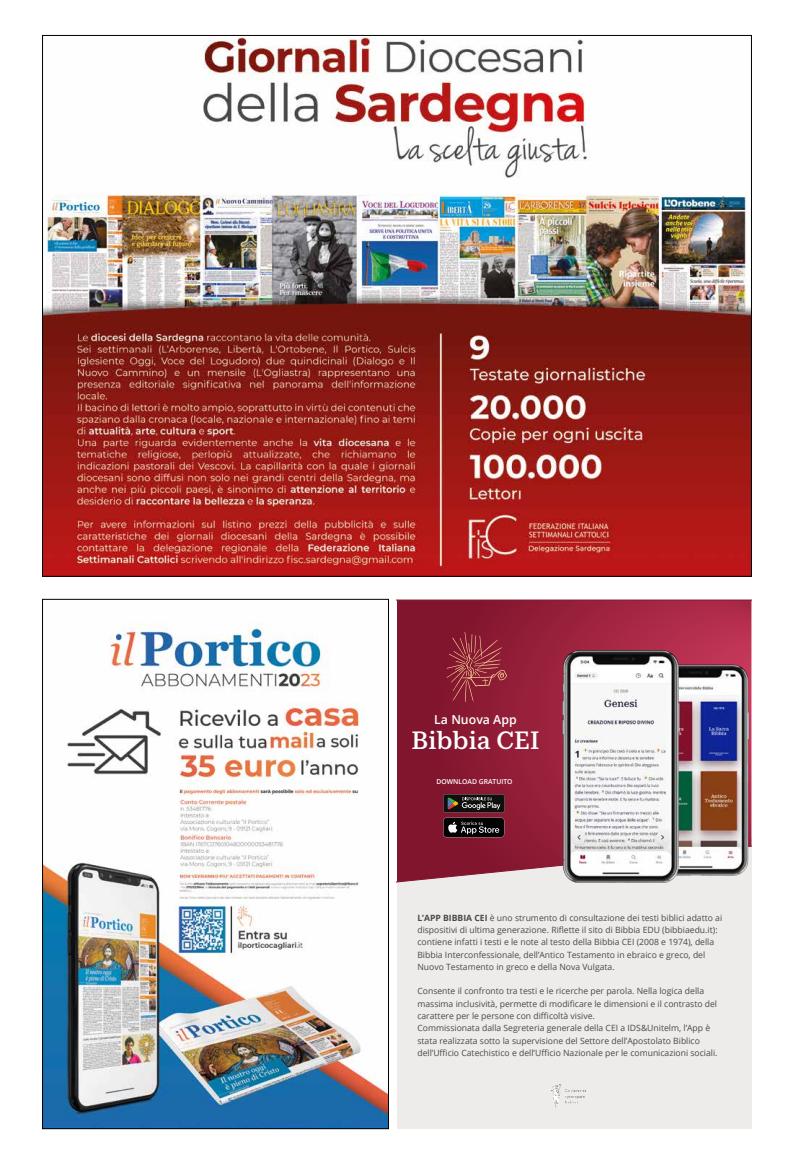
<style>
.page{position:relative;width:794px;height:1163px;background:#fff}
.page>*{position:absolute;margin:0;border:0;box-sizing:border-box;transform-origin:0 0}
.t1{font:24.6px "Roboto Serif 20 pt";color:#fff}
.t2{font:600 12.3px "Open Sans";color:#fff}
.t3{font:8.6px/12.3px "Open Sans";color:#4a4948}
.t4{font:600 6.8px "Open Sans";color:#fff}
.s1{font-weight:700}
</style>
<div class="page">
<div style="left:397px;top:837px;width:354px;height:291px;background:#edeceb"></div>
<svg style="left:397px;top:599px;width:354px;height:284px;background:#94253e"></svg>
<svg style="left:446px;top:632px;width:61px;height:70px;background:#952d3c"></svg>
<img style="left:562px;top:650px;width:186px;height:232px">
<svg style="left:443px;top:794px;width:61px;height:43px;background:#3b2e2f"></svg>
<img style="left:552px;top:1084px;width:34px;height:23px">
<img style="left:44px;top:622px;width:342px;height:504px">
<img style="left:44px;top:37px;width:705px;height:537px">
<h2 class="t2" style="left:434px;top:711px;width:84px">La Nuova App</h2>
<h1 class="t1" style="left:412px;top:720px;width:129px">Bibbia CEI</h1>
<p class="t4" style="left:436px;top:777px;width:78px">DOWNLOAD GRATUITO</p>
<p class="t3" style="left:417px;top:910px;width:306px"><span class="s1">L’APP BIBBIA CEI</span> è uno strumento di consultazione dei testi biblici adatto ai dispositivi di ultima generazione. Riflette il sito di Bibbia EDU (bibbiaedu.it): contiene infatti i testi e le note al testo della Bibbia CEI (2008 e 1974), della Bibbia Interconfessionale, dell’Antico Testamento in ebraico e greco, del Nuovo Testamento in greco e della Nova Vulgata.</p>
<p class="t3" style="left:417px;top:984px;width:302px">Consente il confronto tra testi e le ricerche per parola. Nella logica della massima inclusività, permette di modificare le dimensioni e il contrasto del carattere per le persone con difficoltà visive.<br>Commissionata dalla Segreteria generale della CEI a IDS&amp;Unitelm, l’App è stata realizzata sotto la supervisione del Settore dell’Apostolato Biblico dell’Ufficio Catechistico e dell’Ufficio Nazionale per le comunicazioni sociali.</p>
</div>
